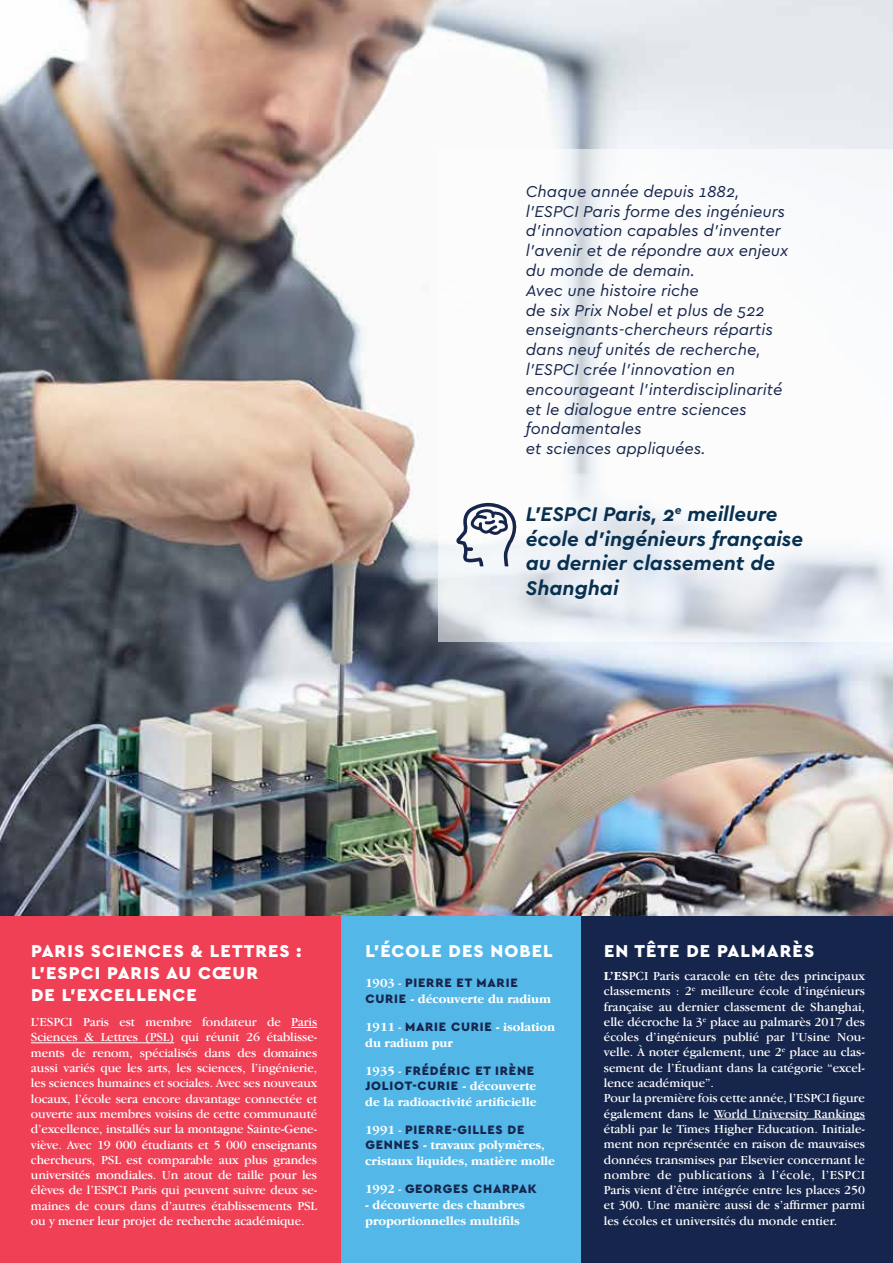
<style>
.page{position:relative;width:893px;height:1263px;background:#fff}
.page>*{position:absolute;margin:0;border:0;box-sizing:border-box;transform-origin:0 0}
.t1{font:italic 700 20.7px/24.9px "Cera PRO";color:#083050}
.t2{font:900 18px/21.6px "Cera PRO";letter-spacing:.06em;color:#fff}
.t3{font:italic 16.5px/19.8px "Cera PRO";color:#16254c}
.t4{font:12.75px/15.3px "Garamond IT Cby BT";color:#fff;text-align:justify}
.t5{font:700 12.75px/15.3px "Garamond IT Cby BT";letter-spacing:-.01em;color:#fff}
.t6{font:900 12.75px/15.3px "Cera PRO";letter-spacing:.06em;color:#16254c}
.s1{font-family:"Garamond IT Cby BT";font-weight:700;color:#fff}
.s2{font-family:"Garamond IT Cby BT";font-weight:400;color:#fff}
.s3{font-family:"Cera PRO";font-weight:900;color:#16254c}
.s4{font-weight:400}
.s5{font-weight:700}
</style>
<div class="page">
<img style="left:0;top:0;width:893px;height:916px">
<svg style="left:438px;top:149px;width:455px;height:492px"></svg>
<div style="left:0;top:916px;width:348px;height:347px;background:#ef4056"></div>
<svg style="left:291px;top:1027px;width:26px;height:1px"></svg>
<hr style="left:31px;top:1042px;width:143px;height:1px;background:#fff">
<div style="left:580px;top:916px;width:313px;height:347px;background:#16254c"></div>
<hr style="left:714px;top:1118px;width:151px;height:1px;background:#fff">
<svg style="left:456px;top:503px;width:68px;height:63px"></svg>
<div style="left:341px;top:916px;width:239px;height:347px;background:#53b7e8"></div>
<p class="t3" style="left:526px;top:181px;width:264px">Chaque année depuis 1882, l’ESPCI Paris forme des ingénieurs d’innovation capables d’inventer l’avenir et de répondre aux enjeux du monde de demain.<br>Avec une histoire riche<br>de six Prix Nobel et plus de 522 enseignants-chercheurs répartis dans neuf unités de recherche, l’ESPCI crée l’innovation en encourageant l’interdisciplinarité et le dialogue entre sciences fondamentales<br>et sciences appliquées.</p>
<h1 class="t1" style="left:526px;top:500px;width:279px">L’ESPCI Paris, 2<sup>e</sup> meilleure école d’ingénieurs française au dernier classement de<br>Shanghai</h1>
<h2 class="t2" style="left:31px;top:940px;width:272px">PARIS SCIENCES &amp; LETTRES :<br>L’ESPCI</h2>
<h2 class="t2" style="left:31px;top:961px;width:229px;text-indent:76px">PARIS AU CŒUR<br>DE L’EXCELLENCE</h2>
<p class="t4" style="left:31px;top:1014px;width:288px">L’ESPCI Paris est membre fondateur de Paris Sciences &amp; Lettres (PSL) qui réunit 26 établisse&shy;ments de renom, spécialisés dans des domaines aussi variés que les arts, les sciences, l’ingénierie, les sciences humaines et sociales. Avec ses nouveaux locaux, l’école sera encore davantage connectée et ouverte aux membres voisins de cette communauté d’excellence, installés sur la montagne Sainte-Gene&shy;viève. Avec 19 000 étudiants et 5 000 enseignants chercheurs, PSL est comparable aux plus grandes universités mondiales. Un atout de taille pour les élèves de l’ESPCI Paris qui peuvent suivre deux se&shy;maines de cours dans d’autres établissements PSL ou y mener leur projet de recherche académique.</p>
<h2 class="t2" style="left:365px;top:940px;width:189px">L’ÉCOLE DES NOBEL</h2>
<p class="t6" style="left:365px;top:975px;width:154px"><span class="s1">1903</span> <span class="s2">-</span> PIERRE ET MARIE</p>
<p class="t5" style="left:365px;top:991px;width:187px"><span class="s3">CU RIE</span> - découverte du radium</p>
<p class="t5" style="left:365px;top:1019px;width:191px">1911 <span class="s4">-</span> <span class="s3">MARIE CU RIE</span> - isolation du radium pur</p>
<p class="t6" style="left:365px;top:1062px;width:173px"><span class="s1">1935</span> <span class="s2">-</span> FRÉDÉRIC ET IRÈNE<br>JOLIOT-CU RIE <span class="s1">- découverte</span></p>
<p class="t5" style="left:365px;top:1094px;width:173px">de la radioactivité artificielle</p>
<p class="t6" style="left:365px;top:1122px;width:161px"><span class="s1">1991</span> <span class="s2">-</span> PIERRE-GILLES DE</p>
<p class="t5" style="left:365px;top:1138px;width:191px"><span class="s3">GENNES</span> - travaux polymères, cristaux liquides, matière molle</p>
<p class="t6" style="left:365px;top:1181px;width:173px"><span class="s1">1992</span> <span class="s2">-</span> GEORGES CHARPAK</p>
<p class="t5" style="left:365px;top:1196px;width:161px;line-height:16.2px">- découverte des chambres proportionnelles multifils</p>
<h2 class="t2" style="left:604px;top:940px;width:212px">EN TÊTE DE PALMARÈS</h2>
<p class="t4" style="left:604px;top:968px;width:263px;text-align:left"><span class="s5">L’ES</span>PCI Paris caracole en tête des principaux classements : 2<sup>e</sup> meilleure école d’ingénieurs française au dernier classement de Shanghai, elle décroche la 3<sup>e</sup> place au palmarès 2017 des écoles d’ingénieurs publié par l’Usine Nou&shy;velle. À noter également, une 2<sup>e</sup> place au clas&shy;sement de l’Étudiant dans la catégorie “excel&shy;lence académique”.<br>Pour la première fois cette année, l’ESPCI figure également dans le World University Rankings établi par le Times Higher Education. Initiale&shy;ment non représentée en raison de mauvaises données transmises par Elsevier concernant le nombre de publications à l’école, l’ESPCI Paris vient d’être intégrée entre les places 250 et 300. Une manière aussi de s’affirmer parmi les écoles et universités du monde entier.</p>
</div>
